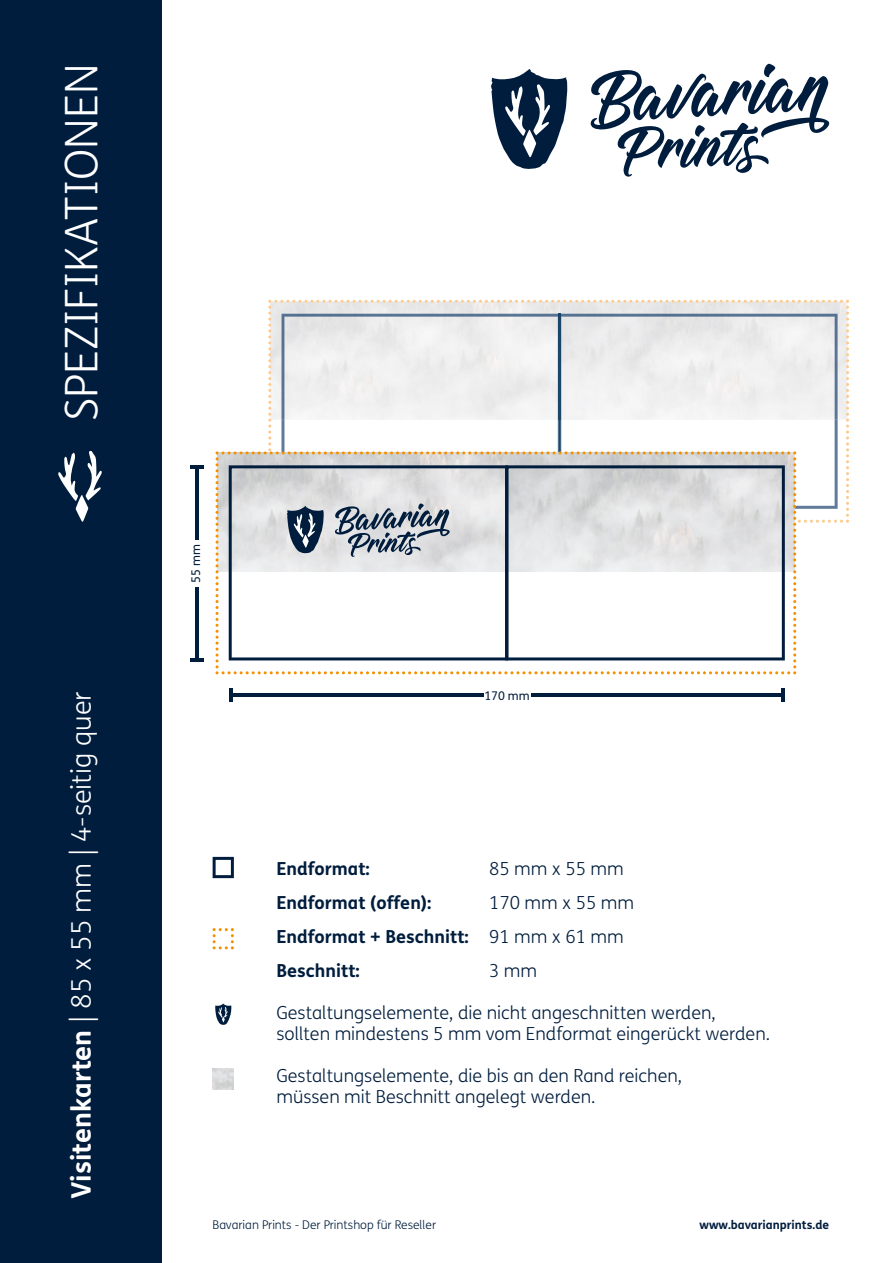
<style>
.page{position:relative;width:893px;height:1263px;background:#fff}
.page>*{position:absolute;margin:0;border:0;box-sizing:border-box;transform-origin:0 0}
.t1{font:300 45px "FS Me";color:#fff}
.t2{font:300 27px "FS Me";color:#fff}
.t3{font:300 18px/21px "FS Me";color:#001d3d}
.t4{font:700 18px/34px "FS Me";color:#001d3d}
.t5{font:300 12px "FS Me";color:#001d3d}
.t6{font:700 12px "FS Me";color:#001d3d}
.t7{font:12px "FS Me";color:#001d3d}
.s1{font-weight:700}
.s2{font-weight:300}
</style>
<div class="page">
<div style="left:0;top:0;width:162px;height:1263px;background:#001d3d"></div>
<svg style="left:58px;top:451px;width:44px;height:71px"></svg>
<svg style="left:590px;top:64px;width:240px;height:113px"></svg>
<svg style="left:491px;top:69px;width:76px;height:100px"></svg>
<img style="left:213px;top:1068px;width:21px;height:22px">
<svg style="left:215px;top:1003px;width:16px;height:22px"></svg>
<svg style="left:213px;top:857px;width:21px;height:21px"></svg>
<svg style="left:213px;top:928px;width:21px;height:21px"></svg>
<hr style="left:195px;top:467px;width:3px;height:193px;background:#001d3d">
<svg style="left:190px;top:466px;width:13px;height:3px"></svg>
<svg style="left:190px;top:659px;width:13px;height:3px"></svg>
<hr style="left:231px;top:693px;width:552px;height:3px;background:#001d3d">
<svg style="left:781px;top:688px;width:3px;height:13px"></svg>
<svg style="left:230px;top:688px;width:3px;height:13px"></svg>
<div style="left:186px;top:540px;width:19px;height:47px;background:#fff"></div>
<div style="left:484px;top:687px;width:46px;height:18px;background:#fff"></div>
<svg style="left:216px;top:300px;width:633px;height:374px"></svg>
<h1 class="t1" style="left:51px;top:421px;width:359px;rotate:-90deg">SPEZIFIKATIONEN</h1>
<h2 class="t2" style="left:63px;top:1199px;width:509px;rotate:-90deg"><span class="s1">Visitenkarten</span> | 85 x 55 mm | 4-seitig quer</h2>
<p class="t7" style="left:188px;top:583px;width:40px;rotate:-90deg">55 mm</p>
<p class="t7" style="left:484px;top:688px;width:47px">170 mm</p>
<p class="t4" style="left:276px;top:850px;width:95px">Endformat:</p>
<p class="t3" style="left:489px;top:857px;width:136px">85 mm x 55 mm</p>
<p class="t4" style="left:276px;top:884px;width:157px">Endformat (offen):</p>
<p class="t4" style="left:276px;top:884px;width:359px;text-indent:213px"><span class="s2">170 mm x 55 mm<br></span>Endformat + Beschnitt: <span class="s2">91 mm x 61 mm<br></span>Beschnitt:</p>
<p class="t3" style="left:489px;top:960px;width:50px">3 mm</p>
<p class="t3" style="left:276px;top:1002px;width:495px">Gestaltungselemente, die nicht angeschnitten werden, sollten mindestens 5 mm vom Endformat eingerückt werden.</p>
<p class="t3" style="left:276px;top:1065px;width:407px">Gestaltungselemente, die bis an den Rand reichen, müssen mit Beschnitt angelegt werden.</p>
<p class="t5" style="left:213px;top:1217px;width:225px">Bavarian Prints - Der Printshop für Reseller</p>
<p class="t6" style="left:700px;top:1216px;width:131px">www.bavarianprints.de</p>
</div>
